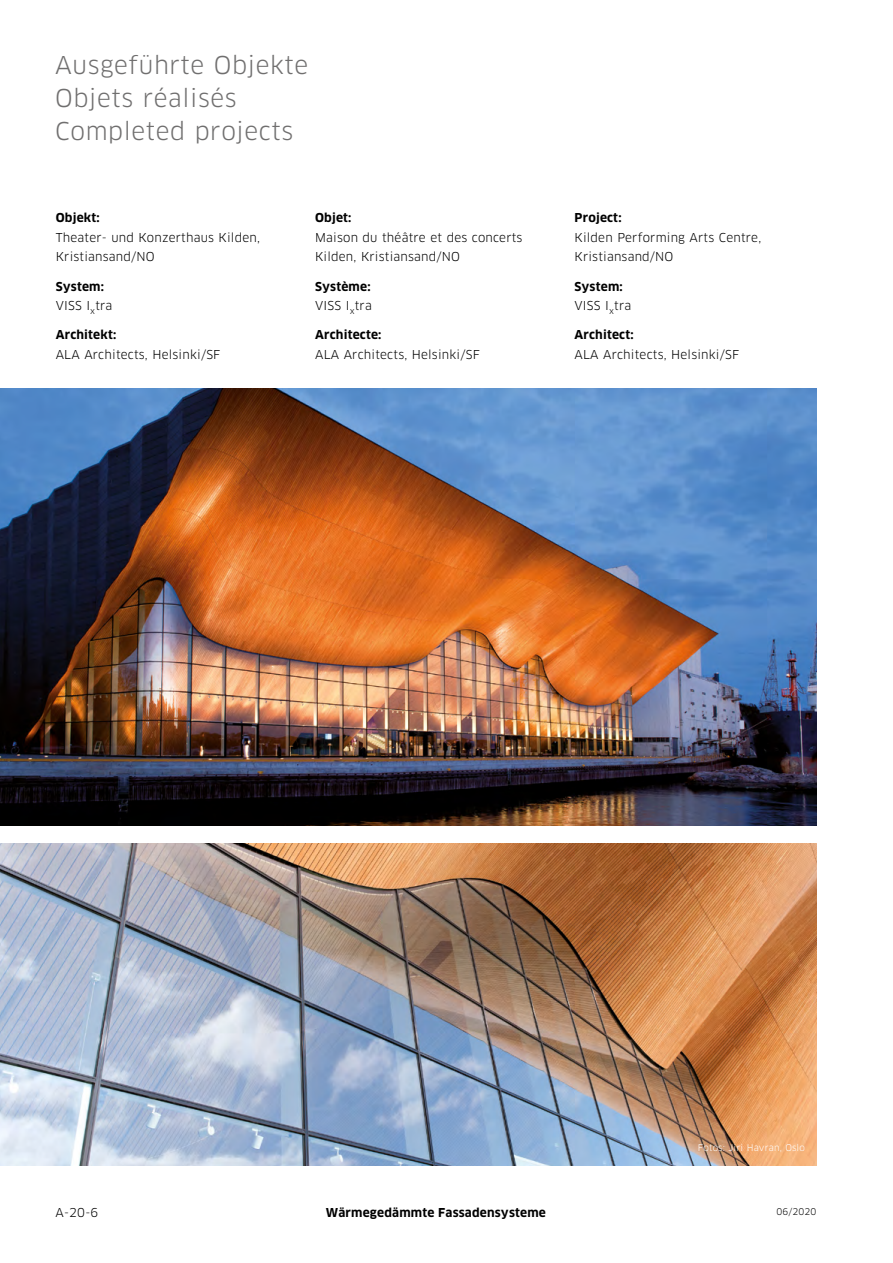
<style>
.page{position:relative;width:893px;height:1263px;background:#fff}
.page>*{position:absolute;margin:0;border:0;box-sizing:border-box;transform-origin:0 0}
.t1{font:24px/33px "Clan Pro";letter-spacing:.025em;color:#706f6f}
.t2{font:12px/19.5px "Clan Pro";letter-spacing:.015em;color:#000}
.t3{font:700 12px/19.5px "Clan Pro";letter-spacing:.015em;color:#000}
.t4{font:9px "Clan Pro";letter-spacing:.015em;color:#fff}
.t5{font:9px "Clan Pro";letter-spacing:.015em;color:#000}
.s1{font-weight:700}
.s2{font-weight:400}
</style>
<div class="page">
<img style="left:0;top:389px;width:816px;height:437px">
<img style="left:0;top:844px;width:816px;height:321px">
<h1 class="t1" style="left:55px;top:49px;width:254px">Ausgeführte Objekte<br>Objets réalisés<br>Completed projects</h1>
<p class="t3" style="left:56px;top:208px;width:46px">Objekt:</p>
<p class="t2" style="left:56px;top:228px;width:206px">Theater- und Konzerthaus Kilden,<br>Kristiansand/NO</p>
<p class="t2" style="left:56px;top:276px;width:58px"><span class="s1">System:<br></span>VISS I<sub>x</sub>tra</p>
<p class="t3" style="left:56px;top:325px;width:62px">Architekt:</p>
<p class="t2" style="left:56px;top:345px;width:166px">ALA Architects, Helsinki/SF</p>
<p class="t3" style="left:315px;top:208px;width:38px">Objet:</p>
<p class="t2" style="left:315px;top:228px;width:209px">Maison du théâtre et des concerts<br>Kilden, Kristiansand/NO</p>
<p class="t3" style="left:315px;top:277px;width:58px">Système:<br><span class="s2">VISS I</span><sub>x</sub><span class="s2">tra</span></p>
<p class="t3" style="left:315px;top:325px;width:68px">Architecte:</p>
<p class="t2" style="left:315px;top:345px;width:166px">ALA Architects, Helsinki/SF</p>
<p class="t3" style="left:574px;top:208px;width:49px">Project:</p>
<p class="t2" style="left:574px;top:228px;width:188px">Kilden Performing Arts Centre,<br>Kristiansand/NO</p>
<p class="t2" style="left:574px;top:276px;width:58px"><span class="s1">System:<br></span>VISS I<sub>x</sub>tra</p>
<p class="t3" style="left:574px;top:325px;width:61px">Architect:</p>
<p class="t2" style="left:574px;top:345px;width:166px">ALA Architects, Helsinki/SF</p>
<p class="t4" style="left:698px;top:1142px;width:108px">Fotos: Jiri Havran, Oslo</p>
<p class="t2" style="left:56px;top:1203px;width:44px">A-20-6</p>
<p class="t3" style="left:326px;top:1203px;width:222px">Wärmegedämmte Fassadensysteme</p>
<p class="t5" style="left:776px;top:1206px;width:41px">06/2020</p>
</div>
